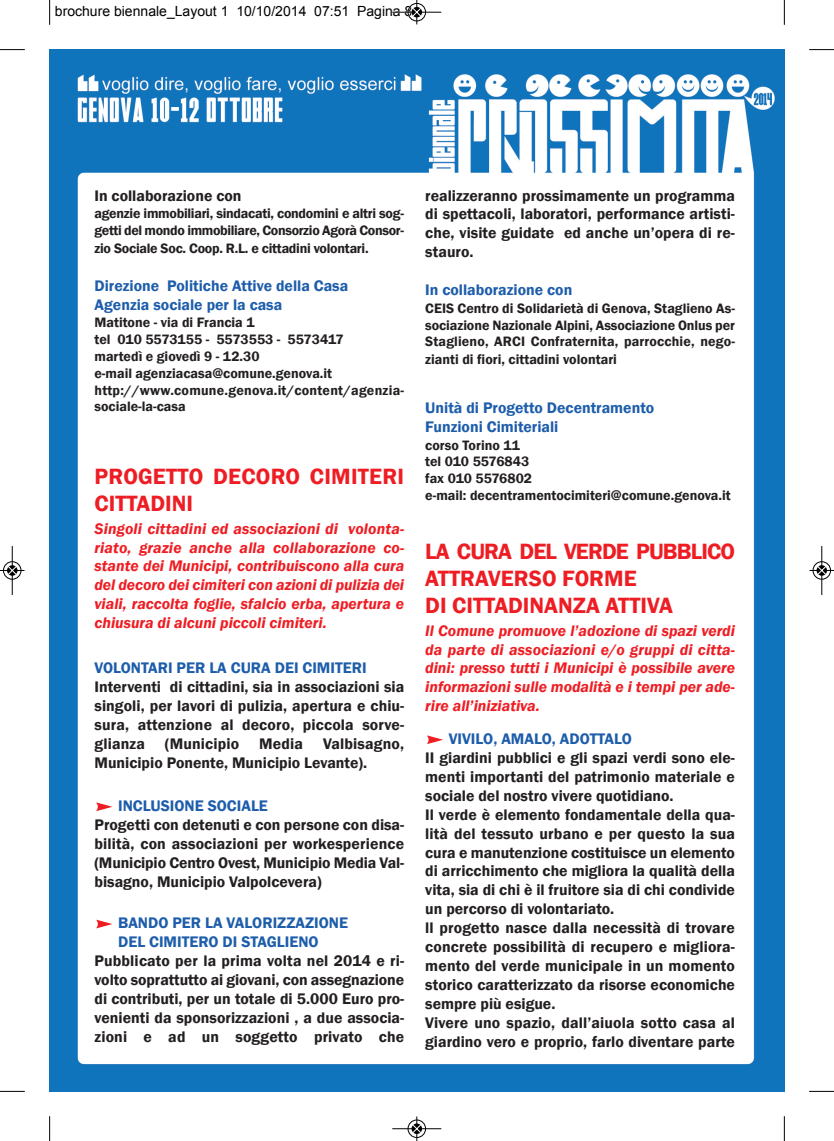
<style>
.page{position:relative;width:834px;height:1141px;background:#fff}
.page>*{position:absolute;margin:0;border:0;box-sizing:border-box;transform-origin:0 0}
.t1{font:600 22.75px/27.3px "Franklin Gothic";color:#ee1d23}
.t2{font:600 15.75px/18.9px "Franklin Gothic";color:#231f20;text-align:justify}
.t3{font:italic 600 15.75px/18.9px "Franklin Gothic";color:#ee1d23;text-align:justify}
.t4{font:600 15.75px/18.9px "Franklin Gothic";color:#1d5dab}
.t5{font:600 14px/16.8px "Franklin Gothic";color:#231f20;text-align:justify}
.t6{font:14px "Arial";color:#000}
</style>
<div class="page">
<img style="left:50px;top:50px;width:734px;height:1041px">
<svg style="left:96px;top:802px;width:16px;height:9px"></svg>
<svg style="left:96px;top:920px;width:16px;height:8px"></svg>
<svg style="left:427px;top:735px;width:16px;height:9px"></svg>
<svg style="left:49px;top:0;width:1px;height:25px"></svg>
<svg style="left:0;top:49px;width:25px;height:1px"></svg>
<svg style="left:783px;top:0;width:1px;height:25px"></svg>
<svg style="left:809px;top:49px;width:24px;height:1px"></svg>
<svg style="left:49px;top:1116px;width:1px;height:25px"></svg>
<svg style="left:0;top:1091px;width:25px;height:1px"></svg>
<svg style="left:783px;top:1116px;width:1px;height:25px"></svg>
<svg style="left:809px;top:1091px;width:24px;height:1px"></svg>
<div style="left:407px;top:3px;width:19px;height:19px;border:1px solid #fff;border-radius:50%"></div>
<hr style="left:392px;top:12px;width:49px;height:1px;background:#000">
<div style="left:408px;top:3px;width:17px;height:18px;border:1px solid #000;border-radius:50%"></div>
<svg style="left:412px;top:0;width:9px;height:24px"></svg>
<div style="left:407px;top:1119px;width:19px;height:19px;border:1px solid #fff;border-radius:50%"></div>
<hr style="left:392px;top:1128px;width:49px;height:1px;background:#000">
<div style="left:408px;top:1120px;width:17px;height:18px;border:1px solid #000;border-radius:50%"></div>
<svg style="left:412px;top:1116px;width:9px;height:25px"></svg>
<div style="left:3px;top:561px;width:19px;height:19px;border:1px solid #fff;border-radius:50%"></div>
<hr style="left:12px;top:546px;width:1px;height:49px;background:#000">
<div style="left:3px;top:561px;width:18px;height:18px;border:1px solid #000;border-radius:50%"></div>
<svg style="left:0;top:566px;width:24px;height:9px"></svg>
<div style="left:812px;top:561px;width:19px;height:19px;border:1px solid #fff;border-radius:50%"></div>
<hr style="left:821px;top:546px;width:1px;height:49px;background:#000">
<div style="left:812px;top:561px;width:18px;height:18px;border:1px solid #000;border-radius:50%"></div>
<svg style="left:809px;top:566px;width:24px;height:9px"></svg>
<p class="t6" style="left:55px;top:3px;width:359px">brochure biennale_Layout 1 10/10/2014 07:51 Pagina 8</p>
<p class="t2" style="left:94px;top:186px;width:148px">In collaborazione con</p>
<p class="t5" style="left:94px;top:205px;width:311px;line-height:17.5px">agenzie immobiliari, sindacati, condomini e altri sog&shy;getti del mondo immobiliare, Consorzio Agorà Consor&shy;zio Sociale Soc. Coop. R.L. e cittadini volontari.</p>
<p class="t4" style="left:94px;top:276px;width:255px">Direzione Politiche Attive della Casa<br>Agenzia sociale per la casa</p>
<p class="t5" style="left:94px;top:314px;width:311px;text-align:left">Matitone - via di Francia 1<br>tel 010 5573155 - 5573553 - 5573417<br>martedì e giovedì 9 - 12.30<br>e-mail agenziacasa@comune.genova.it http://www.comune.genova.it/content/agenzia&shy;sociale-la-casa</p>
<h1 class="t1" style="left:94px;top:462px;width:311px">PROGETTO DECORO CIMITERI<br>CITTADINI</h1>
<p class="t3" style="left:94px;top:519px;width:311px">Singoli cittadini ed associazioni di volonta&shy;riato, grazie anche alla collaborazione co&shy;stante dei Municipi, contribuiscono alla cura del decoro dei cimiteri con azioni di pulizia dei viali, raccolta foglie, sfalcio erba, apertura e chiusura di alcuni piccoli cimiteri.</p>
<p class="t4" style="left:94px;top:658px;width:274px">VOLONTARI PER LA CURA DEI CIMITERI</p>
<p class="t2" style="left:94px;top:677px;width:311px">Interventi di cittadini, sia in associazioni sia singoli, per lavori di pulizia, apertura e chiu&shy;sura, attenzione al decoro, piccola sorve&shy;glianza</p>
<p class="t2" style="left:94px;top:734px;width:311px;text-indent:228px">Valbisagno,<br>Municipio Ponente, Municipio Levante).</p>
<p class="t4" style="left:118px;top:796px;width:151px">INCLUSIONE SOCIALE</p>
<p class="t2" style="left:94px;top:815px;width:311px">Progetti con detenuti e con persone con disa&shy;bilità, con associazioni per workesperience (Municipio Centro Ovest, Municipio Media Val&shy;bisagno, Municipio Valpolcevera)</p>
<p class="t4" style="left:118px;top:913px;width:231px">BANDO PER LA VALORIZZAZIONE<br>DEL CIMITERO DI STAGLIENO</p>
<p class="t2" style="left:94px;top:951px;width:311px">Pubblicato per la prima volta nel 2014 e ri&shy;volto soprattutto ai giovani, con assegnazione di contributi, per un totale di 5.000 Euro pro&shy;venienti da sponsorizzazioni , a due associa&shy;zioni e ad un soggetto privato che</p>
<p class="t2" style="left:165px;top:734px;width:76px">(Municipio</p>
<p class="t2" style="left:259px;top:734px;width:45px">Media</p>
<p class="t2" style="left:425px;top:186px;width:311px">realizzeranno prossimamente un programma di spettacoli, laboratori, performance artisti&shy;che, visite guidate ed anche un’opera di re&shy;stauro.</p>
<p class="t4" style="left:425px;top:280px;width:148px">In collaborazione con</p>
<p class="t5" style="left:425px;top:299px;width:311px">CEIS Centro di Solidarietà di Genova, Staglieno As&shy;sociazione Nazionale Alpini, Associazione Onlus per Staglieno, ARCI Confraternita, parrocchie, nego&shy;zianti di fiori, cittadini volontari</p>
<p class="t4" style="left:425px;top:398px;width:230px">Unità di Progetto Decentramento<br>Funzioni Cimiteriali</p>
<p class="t5" style="left:425px;top:436px;width:307px;text-align:left">corso Torino 11<br>tel 010 5576843<br>fax 010 5576802<br>e-mail: decentramentocimiteri@comune.genova.it</p>
<h1 class="t1" style="left:425px;top:537px;width:311px">LA CURA DEL VERDE PUBBLICO<br>ATTRAVERSO FORME<br>DI CITTADINANZA ATTIVA</h1>
<p class="t3" style="left:425px;top:621px;width:311px">Il Comune promuove l’adozione di spazi verdi da parte di associazioni e/o gruppi di citta&shy;dini: presso tutti i Municipi è possibile avere informazioni sulle modalità e i tempi per ade&shy;rire all’iniziativa.</p>
<p class="t4" style="left:449px;top:729px;width:184px">VIVILO, AMALO, ADOTTALO</p>
<p class="t2" style="left:425px;top:748px;width:311px;text-align:left">II giardini pubblici e gli spazi verdi sono ele&shy;menti importanti del patrimonio materiale e sociale del nostro vivere quotidiano.<br>Il verde è elemento fondamentale della qua&shy;lità del tessuto urbano e per questo la sua cura e manutenzione costituisce un elemento di arricchimento che migliora la qualità della vita, sia di chi è il fruitore sia di chi condivide un percorso di volontariato.<br>ll progetto nasce dalla necessità di trovare concrete possibilità di recupero e migliora&shy;mento del verde municipale in un momento storico caratterizzato da risorse economiche sempre più esigue.<br>Vivere uno spazio, dall’aiuola sotto casa al giardino vero e proprio, farlo diventare parte</p>
</div>
